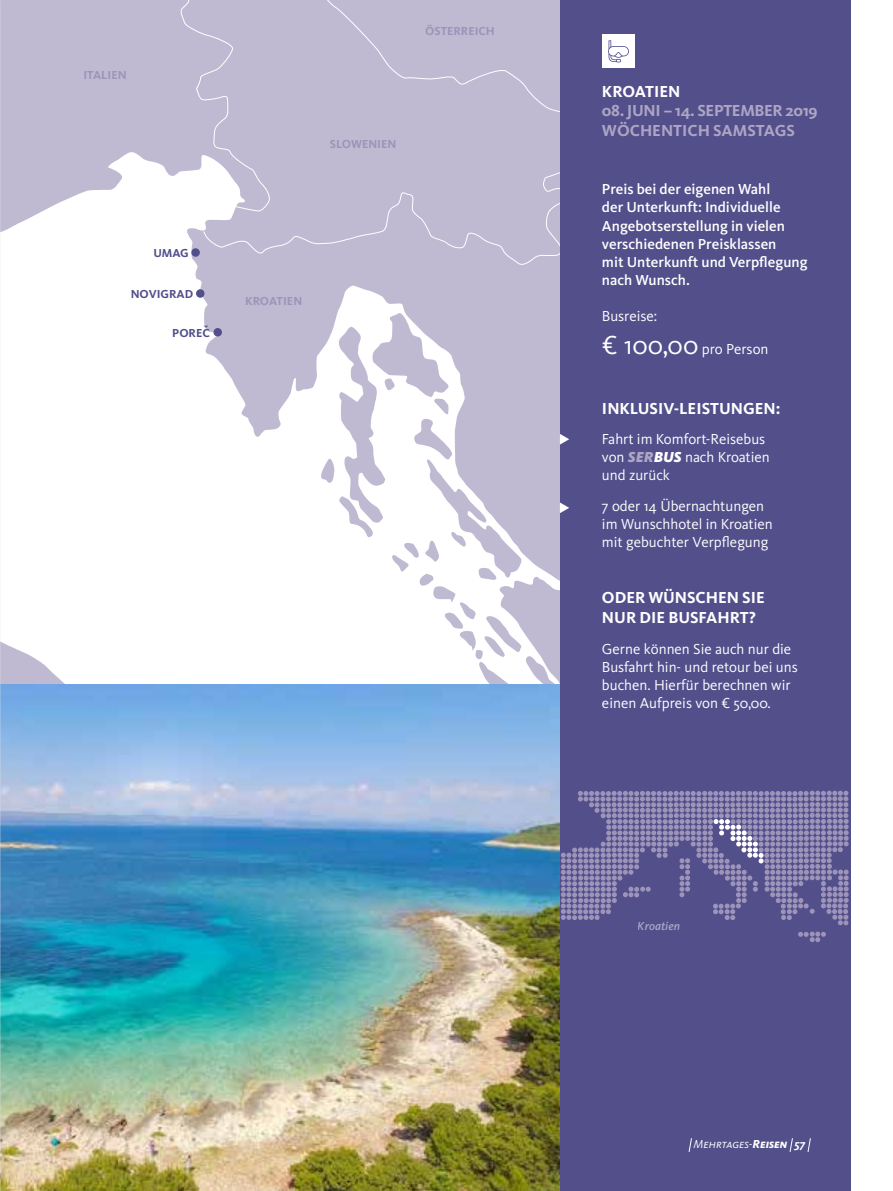
<style>
.page{position:relative;width:893px;height:1191px;background:#fff}
.page>*{position:absolute;margin:0;border:0;box-sizing:border-box;transform-origin:0 0}
.t1{font:700 16.5px/19.8px "Kievit";color:#fff}
.t2{font:700 16.5px/19.8px "Kievit";letter-spacing:-.02em;color:#aca5c4}
.t3{font:15px/18px "Kievit";color:#fff}
.t4{font:500 15px/18px "Kievit";color:#fff}
.t5{font:700 12px "Kievit";color:#9d94b9}
.t6{font:700 12px "Kievit";color:#534f8b}
.t7{font:12px "Kievit Regular SC Italic";letter-spacing:-.005em;color:#fff}
.t8{font:italic 500 12px "Kievit";color:#fff}
.s1{font-size:27px}
.s2{font-weight:900;font-style:italic;color:#aca5c4}
.s3{font-weight:900;font-style:italic}
.s4{font-family:"Kievit Extra Bold SC Italic"}
.s5{font-family:"Kievit";font-weight:700;font-style:italic}
</style>
<div class="page">
<svg style="left:0;top:0;width:560px;height:685px"></svg>
<div style="left:191px;top:248px;width:9px;height:9px;background:#534f8b;border-radius:50%"></div>
<div style="left:213px;top:328px;width:9px;height:8px;background:#534f8b;border-radius:50%"></div>
<img style="left:0;top:685px;width:560px;height:506px">
<div style="left:560px;top:0;width:290px;height:1191px;background:#534f8b"></div>
<div style="left:602px;top:35px;width:33px;height:33px;background:#fff"></div>
<svg style="left:608px;top:40px;width:21px;height:22px"></svg>
<svg style="left:798px;top:931px;width:28px;height:11px"></svg>
<svg style="left:561px;top:790px;width:288px;height:135px"></svg>
<div style="left:196px;top:289px;width:9px;height:9px;background:#534f8b;border-radius:50%"></div>
<svg style="left:560px;top:434px;width:9px;height:10px"></svg>
<svg style="left:560px;top:502px;width:9px;height:11px"></svg>
<svg style="left:688px;top:1138px;width:4px;height:14px"></svg>
<svg style="left:789px;top:1138px;width:4px;height:14px"></svg>
<svg style="left:807px;top:1138px;width:4px;height:14px"></svg>
<p class="t5" style="left:83px;top:67px;width:45px">ITALIEN</p>
<p class="t5" style="left:425px;top:23px;width:71px">ÖSTERREICH</p>
<p class="t5" style="left:330px;top:136px;width:68px">SLOWENIEN</p>
<p class="t6" style="left:153px;top:245px;width:37px">UMAG</p>
<p class="t6" style="left:131px;top:287px;width:64px">NOVIGRAD</p>
<p class="t6" style="left:172px;top:325px;width:39px">PORECˇ</p>
<p class="t5" style="left:245px;top:293px;width:59px">KROATIEN</p>
<p class="t1" style="left:602px;top:81px;width:80px">KROATIEN</p>
<p class="t2" style="left:602px;top:101px;width:217px">08. JUNI – 14. SEPTEMBER 2019<br>WÖCHENTICH SAMSTAGS</p>
<p class="t4" style="left:602px;top:180px;width:207px">Preis bei der eigenen Wahl<br>der Unterkunft: Individuelle<br>Angebotserstellung in vielen verschiedenen Preisklassen<br>mit Unterkunft und Verpflegung nach Wunsch.</p>
<p class="t3" style="left:602px;top:306px;width:57px">Busreise:</p>
<p class="t3" style="left:602px;top:339px;width:168px"><span class="s1">€ 100,00</span> pro Person</p>
<p class="t1" style="left:602px;top:398px;width:180px">INKLUSIV-LEISTUNGEN:</p>
<p class="t3" style="left:602px;top:430px;width:169px">Fahrt im Komfort-Reisebus von <span class="s2">SER</span><span class="s3">BUS</span> nach Kroatien und zurück</p>
<p class="t3" style="left:602px;top:497px;width:172px">7 oder 14 Übernachtungen im Wunschhotel in Kroatien mit gebuchter Verpflegung</p>
<p class="t1" style="left:602px;top:587px;width:164px">ODER WÜNSCHEN SIE<br>NUR DIE BUSFAHRT?</p>
<p class="t3" style="left:602px;top:639px;width:197px">Gerne können Sie auch nur die<br>Busfahrt hin- und retour bei uns buchen. Hierfür berechnen wir einen Aufpreis von € 50,00.</p>
<p class="t8" style="left:638px;top:918px;width:44px">Kroatien</p>
<p class="t7" style="left:693px;top:1136px;width:114px">Mehrtages-<span class="s4">Reisen</span> <span class="s5">57</span></p>
</div>
